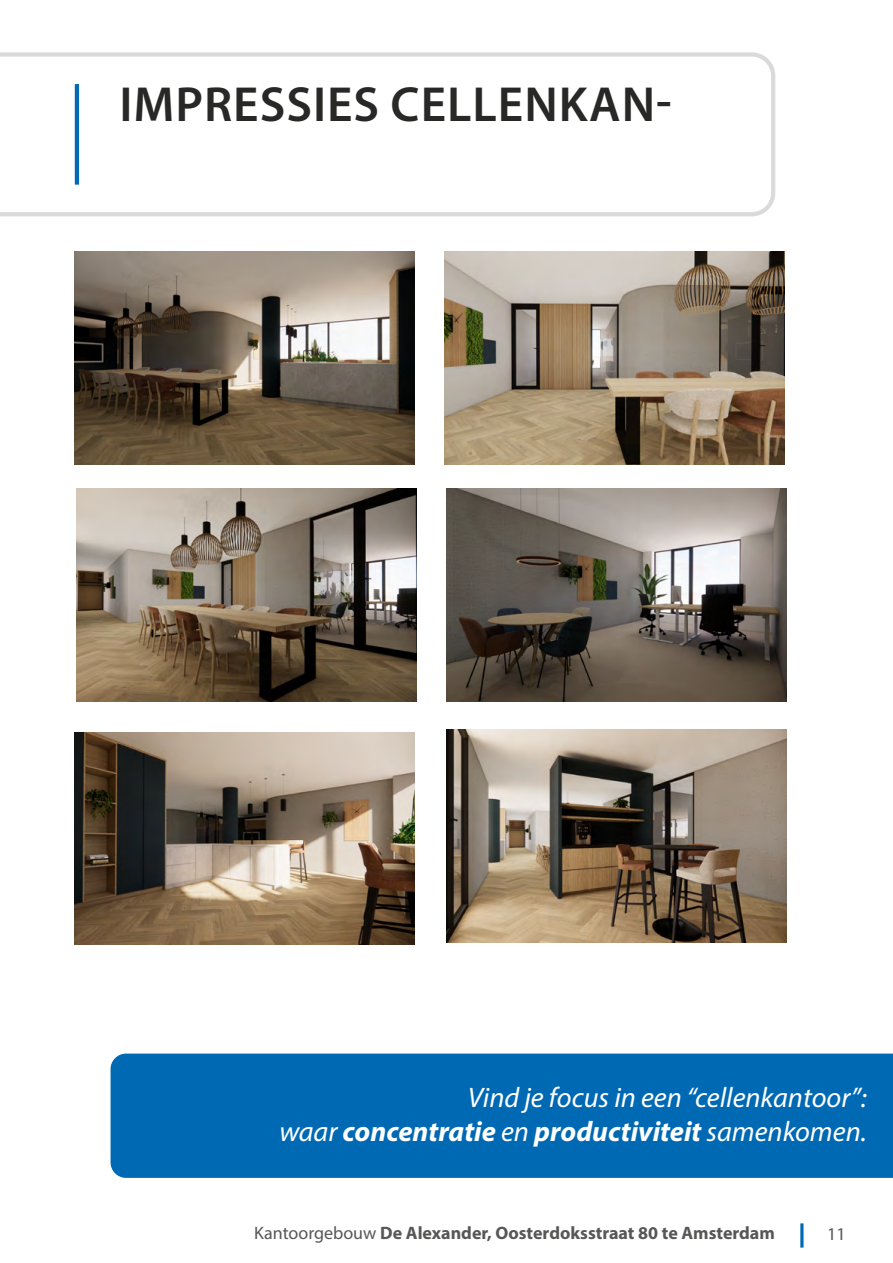
<style>
.page{position:relative;width:893px;height:1263px;background:#fff}
.page>*{position:absolute;margin:0;border:0;box-sizing:border-box;transform-origin:0 0}
.t1{font:600 49.5px "Myriad Pro";letter-spacing:.02em;color:#282827}
.t2{font:italic 28.35px/33.9px "Myriad Pro";color:#fff;text-align:right}
.t3{font:700 18px "Myriad Pro";color:#575756}
.t4{font:18px "Myriad Pro";color:#575756}
.s1{font-weight:700}
.s2{font-weight:400}
</style>
<div class="page">
<hr style="left:800px;top:1223px;width:3px;height:24px;background:#0069b4">
<svg style="left:0;top:52px;width:775px;height:164px"></svg>
<hr style="left:75px;top:84px;width:4px;height:101px;background:#0069b4">
<img style="left:447px;top:489px;width:340px;height:212px">
<img style="left:77px;top:489px;width:340px;height:212px">
<img style="left:447px;top:730px;width:340px;height:212px">
<img style="left:74px;top:732px;width:341px;height:213px">
<img style="left:444px;top:252px;width:341px;height:212px">
<img style="left:74px;top:252px;width:341px;height:212px">
<div style="left:111px;top:1053px;width:782px;height:125px;background:#0069b4"></div>
<h1 class="t1" style="left:119px;top:73px;width:554px">IMPRESSIES CELLENKAN-</h1>
<p class="t2" style="left:279px;top:1080px;width:589px">Vind je focus in een “cellenkantoor”:<br>waar <span class="s1">concentratie</span> en <span class="s1">productiviteit</span> samenkomen.</p>
<p class="t3" style="left:254px;top:1221px;width:522px"><span class="s2">Kantoorgebouw</span> De Alexander, Oosterdoksstraat 80 te Amsterdam</p>
<p class="t4" style="left:827px;top:1222px;width:20px">11</p>
</div>
